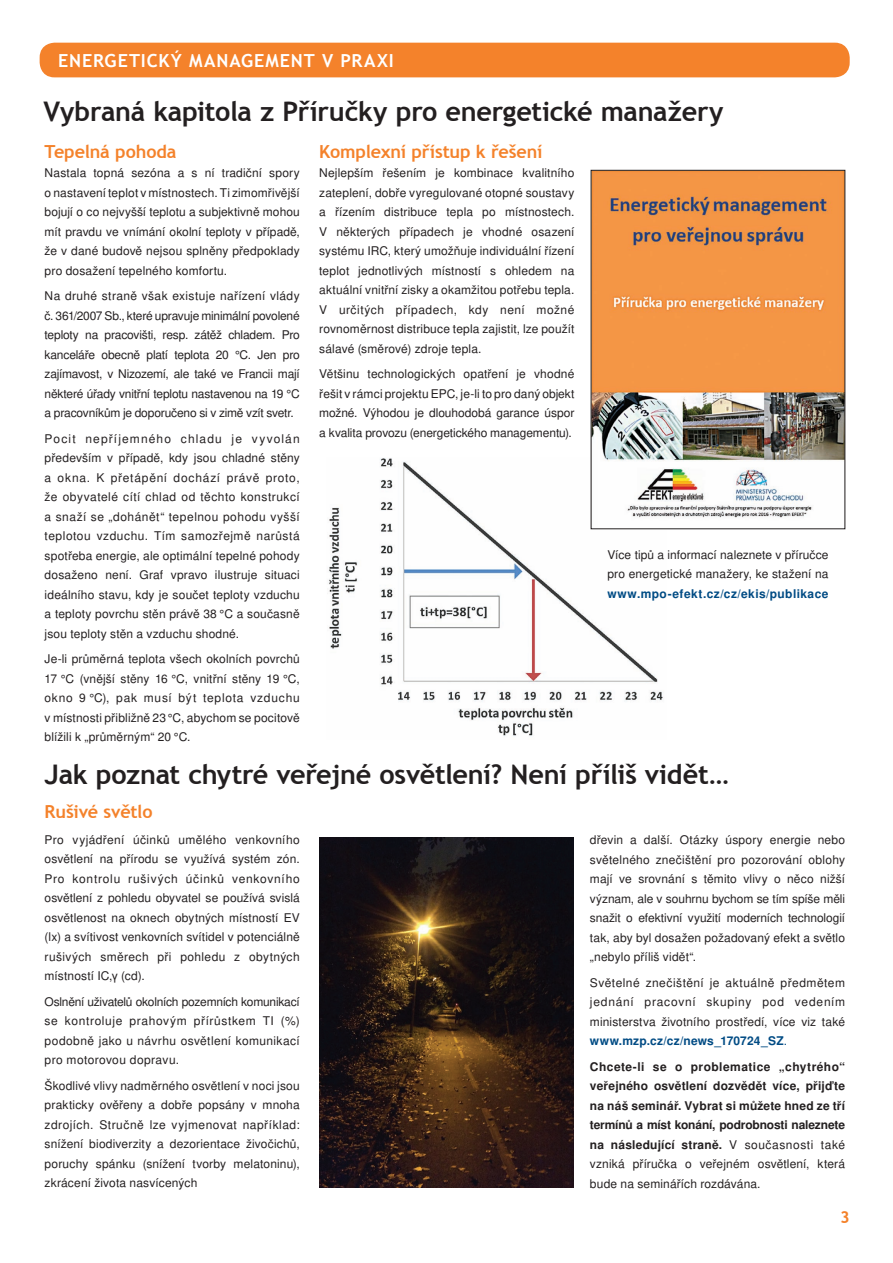
<style>
.page{position:relative;width:893px;height:1263px;background:#fff}
.page>*{position:absolute;margin:0;border:0;box-sizing:border-box;transform-origin:0 0}
.t1{font:700 27px "Trebuchet MS";letter-spacing:-.01em;color:#231f20}
.t2{font:700 18px "Trebuchet MS";letter-spacing:-.01em;color:#f4822b}
.t3{font:700 18px "Trebuchet MS";letter-spacing:.05em;color:#fff}
.t4{font:700 16.5px "Trebuchet MS";color:#f4822b}
.t5{font:12px/19.5px "Nimbus San L";letter-spacing:.01em;color:#231f20;text-align:justify}
.t6{font:700 12px/19.5px "Nimbus San L";letter-spacing:-.01em;color:#231f20;text-align:justify}
.t7{font:700 12px "Nimbus San L";letter-spacing:.035em;color:#004b84}
.s1{font-weight:700;color:#004b84}
.s2{color:#004b84}
.s3{font-weight:400}
</style>
<div class="page">
<div style="left:40px;top:43px;width:810px;height:34px;background:#f4822b;border-radius:15px"></div>
<img style="left:329px;top:457px;width:337px;height:279px">
<img style="left:593px;top:172px;width:250px;height:355px">
<div style="left:591px;top:170px;width:254px;height:359px;border:1px solid #231f20"></div>
<img style="left:320px;top:837px;width:253px;height:351px">
<h2 class="t3" style="left:58px;top:50px;width:337px">ENERGETICKÝ MANAGEMENT V PRAXI</h2>
<h1 class="t1" style="left:44px;top:94px;width:682px">Vybraná kapitola z Příručky pro energetické manažery</h1>
<h2 class="t2" style="left:45px;top:140px;width:133px">Tepelná pohoda</h2>
<p class="t5" style="left:45px;top:163px;width:257px">Nastala topná sezóna a s ní tradiční spory o nastavení teplot v místnostech. Ti zimomřivější bojují o co nejvyšší teplotu a subjektivně mohou mít pravdu ve vnímání okolní teploty v případě, že v dané budově nejsou splněny předpoklady pro dosažení tepelného komfortu.</p>
<p class="t5" style="left:45px;top:286px;width:257px">Na druhé straně však existuje nařízení vlády č. 361/2007 Sb., které upravuje minimální povolené teploty na pracovišti, resp. zátěž chladem. Pro kanceláře obecně platí teplota 20 °C. Jen pro zajímavost, v Nizozemí, ale také ve Francii mají některé úřady vnitřní teplotu nastavenou na 19 °C a pracovníkům je doporučeno si v zimě vzít svetr.</p>
<p class="t5" style="left:45px;top:428px;width:257px">Pocit nepříjemného chladu je vyvolán především v případě, kdy jsou chladné stěny a okna. K přetápění dochází právě proto, že obyvatelé cítí chlad od těchto konstrukcí a snaží se „dohánět“ tepelnou pohodu vyšší teplotou vzduchu. Tím samozřejmě narůstá spotřeba energie, ale optimální tepelné pohody dosaženo není. Graf vpravo ilustruje situaci ideálního stavu, kdy je součet teploty vzduchu a teploty povrchu stěn právě 38 °C a současně jsou teploty stěn a vzduchu shodné.</p>
<p class="t5" style="left:45px;top:649px;width:257px">Je-li průměrná teplota všech okolních povrchů 17 °C (vnější stěny 16 °C, vnitřní stěny 19 °C, okno 9 °C), pak musí být teplota vzduchu v místnosti přibližně 23 °C, abychom se pocitově blížili k „průměrným“ 20 °C.</p>
<h2 class="t2" style="left:319px;top:140px;width:225px">Komplexní přístup k řešení</h2>
<p class="t5" style="left:319px;top:163px;width:257px">Nejlepším řešením je kombinace kvalitního zateplení, dobře vyregulované otopné soustavy a řízením distribuce tepla po místnostech.<br>V některých případech je vhodné osazení systému IRC, který umožňuje individuální řízení teplot jednotlivých místností s ohledem na aktuální vnitřní zisky a okamžitou potřebu tepla.<br>V určitých případech, kdy není možné rovnoměrnost distribuce tepla zajistit, lze použít sálavé (směrové) zdroje tepla.</p>
<p class="t5" style="left:319px;top:364px;width:257px">Většinu technologických opatření je vhodné řešit v rámci projektu EPC, je-li to pro daný objekt možné. Výhodou je dlouhodobá garance úspor a kvalita provozu (energetického managementu).</p>
<p class="t5" style="left:607px;top:544px;width:223px">Více tipů a informací naleznete v příručce pro energetické manažery, ke stažení na</p>
<p class="t7" style="left:607px;top:585px;width:223px">www.mpo-efekt.cz/cz/ekis/publikace</p>
<h1 class="t1" style="left:45px;top:758px;width:686px">Jak poznat chytré veřejné osvětlení? Není příliš vidět…</h1>
<h2 class="t2" style="left:45px;top:800px;width:109px">Rušivé světlo</h2>
<p class="t5" style="left:45px;top:829px;width:257px">Pro vyjádření účinků umělého venkovního osvětlení na přírodu se využívá systém zón.<br>Pro kontrolu rušivých účinků venkovního osvětlení z pohledu obyvatel se používá svislá osvětlenost na oknech obytných místností EV (lx) a svítivost venkovních svítidel v potenciálně rušivých směrech při pohledu z obytných místností IC,γ (cd).</p>
<p class="t5" style="left:45px;top:991px;width:257px">Oslnění uživatelů okolních pozemních komunikací se kontroluje prahovým přírůstkem TI (%) podobně jako u návrhu osvětlení komunikací pro motorovou dopravu.</p>
<p class="t5" style="left:45px;top:1075px;width:257px">Škodlivé vlivy nadměrného osvětlení v noci jsou prakticky ověřeny a dobře popsány v mnoha zdrojích. Stručně lze vyjmenovat například: snížení biodiverzity a dezorientace živočichů, poruchy spánku (snížení tvorby melatoninu), zkrácení života nasvícených</p>
<p class="t5" style="left:590px;top:830px;width:257px">dřevin a další. Otázky úspory energie nebo světelného znečištění pro pozorování oblohy mají ve srovnání s těmito vlivy o něco nižší význam, ale v souhrnu bychom se tím spíše měli snažit o efektivní využití moderních technologií tak, aby byl dosažen požadovaný efekt a světlo „nebylo příliš vidět“.</p>
<p class="t5" style="left:590px;top:972px;width:257px">Světelné znečištění je aktuálně předmětem jednání pracovní skupiny pod vedením ministerstva životního prostředí, více viz také <span class="s1">www.mzp.cz/cz/news_170724_SZ</span><span class="s2">.</span></p>
<p class="t6" style="left:590px;top:1057px;width:257px">Chcete-li se o problematice „chytrého“ veřejného osvětlení dozvědět více, přijďte na náš seminář. Vybrat si můžete hned ze tří termínů a míst konání, podrobnosti naleznete na následující straně. <span class="s3">V současnosti také vzniká příručka o veřejném osvětlení, která bude na seminářích rozdávána.</span></p>
<h3 class="t4" style="left:840px;top:1207px;width:11px">3</h3>
</div>
